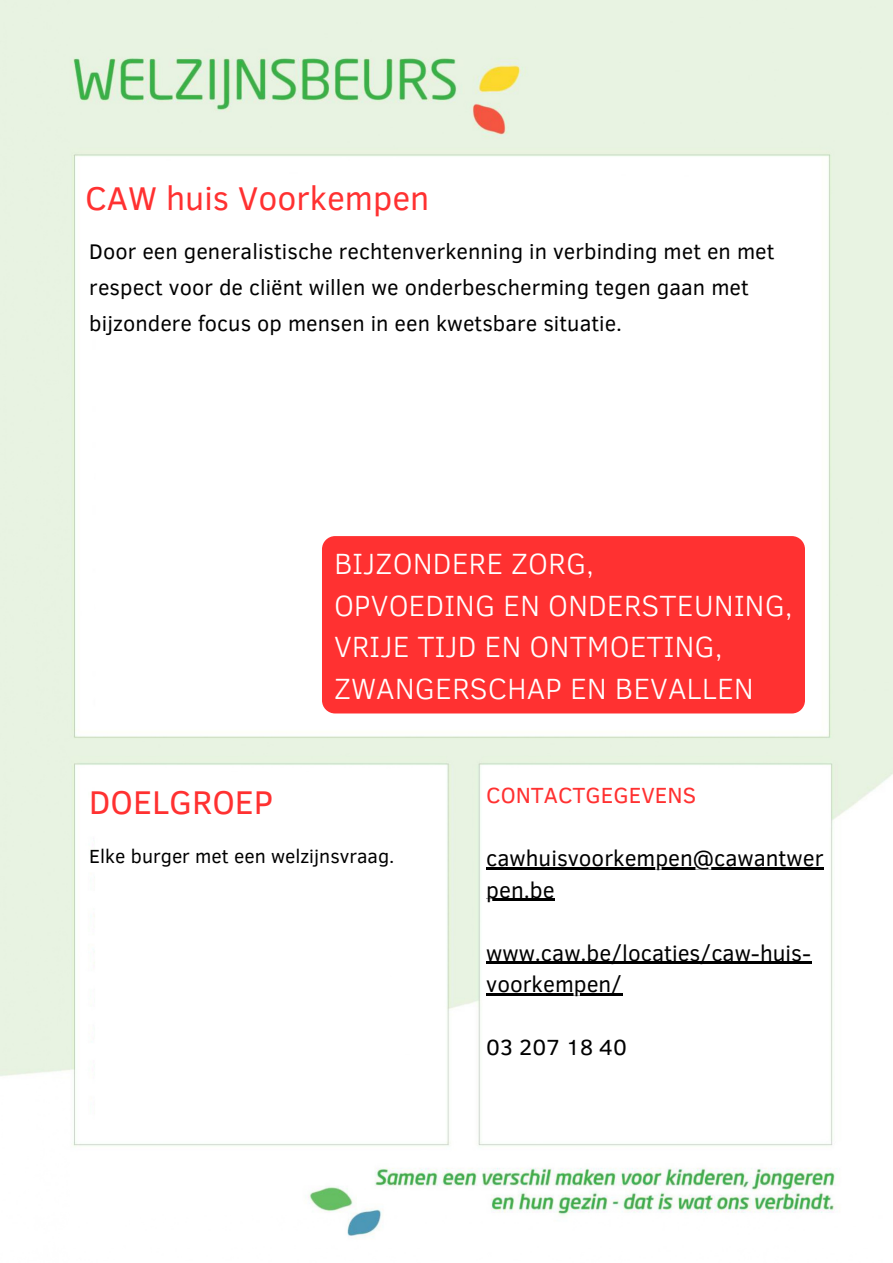
<style>
.page{position:relative;width:893px;height:1263px;background:#fff}
.page>*{position:absolute;margin:0;border:0;box-sizing:border-box;transform-origin:0 0}
.t1{font:33.75px "Clear Sans";color:#ff3131}
.t2{font:300 30px/41.6px "Clear Sans";color:#fff}
.t3{font:22.5px/31.5px "Clear Sans";color:#000}
.t4{font:22.5px "Clear Sans";color:#ff3131}
.t5{font:21.75px/36px "Clear Sans";letter-spacing:.005em;color:#000}
.t6{font:19.5px "Clear Sans";color:#000}
</style>
<div class="page">
<img style="left:0;top:0;width:893px;height:1236px">
<hr style="left:486px;top:867px;width:338px;height:2px;background:#000">
<hr style="left:486px;top:899px;width:69px;height:2px;background:#000">
<hr style="left:486px;top:962px;width:325px;height:2px;background:#000">
<hr style="left:486px;top:993px;width:136px;height:2px;background:#000">
<div style="left:322px;top:536px;width:483px;height:177px;background:#ff3131"></div>
<h1 class="t1" style="left:85px;top:174px;width:346px">CAW huis Voorkempen</h1>
<p class="t5" style="left:89px;top:232px;width:686px">Door een generalistische rechtenverkenning in verbinding met en met respect voor de cliënt willen we onderbescherming tegen gaan met bijzondere focus op mensen in een kwetsbare situatie.</p>
<h2 class="t2" style="left:334px;top:541px;width:460px">BIJZONDERE ZORG,<br>OPVOEDING EN ONDERSTEUNING,<br>VRIJE TIJD EN ONTMOETING,<br>ZWANGERSCHAP EN BEVALLEN</h2>
<h1 class="t1" style="left:89px;top:777px;width:186px">DOELGROEP</h1>
<p class="t6" style="left:89px;top:842px;width:307px">Elke burger met een welzijnsvraag.</p>
<p class="t4" style="left:486px;top:779px;width:211px">CONTACTGEGEVENS</p>
<p class="t3" style="left:486px;top:841px;width:339px">cawhuisvoorkempen@cawantwer pen.be</p>
<p class="t3" style="left:486px;top:936px;width:326px">www.caw.be/locaties/caw-huis&shy;voorkempen/</p>
<p class="t3" style="left:486px;top:1030px;width:142px">03 207 18 40</p>
</div>
